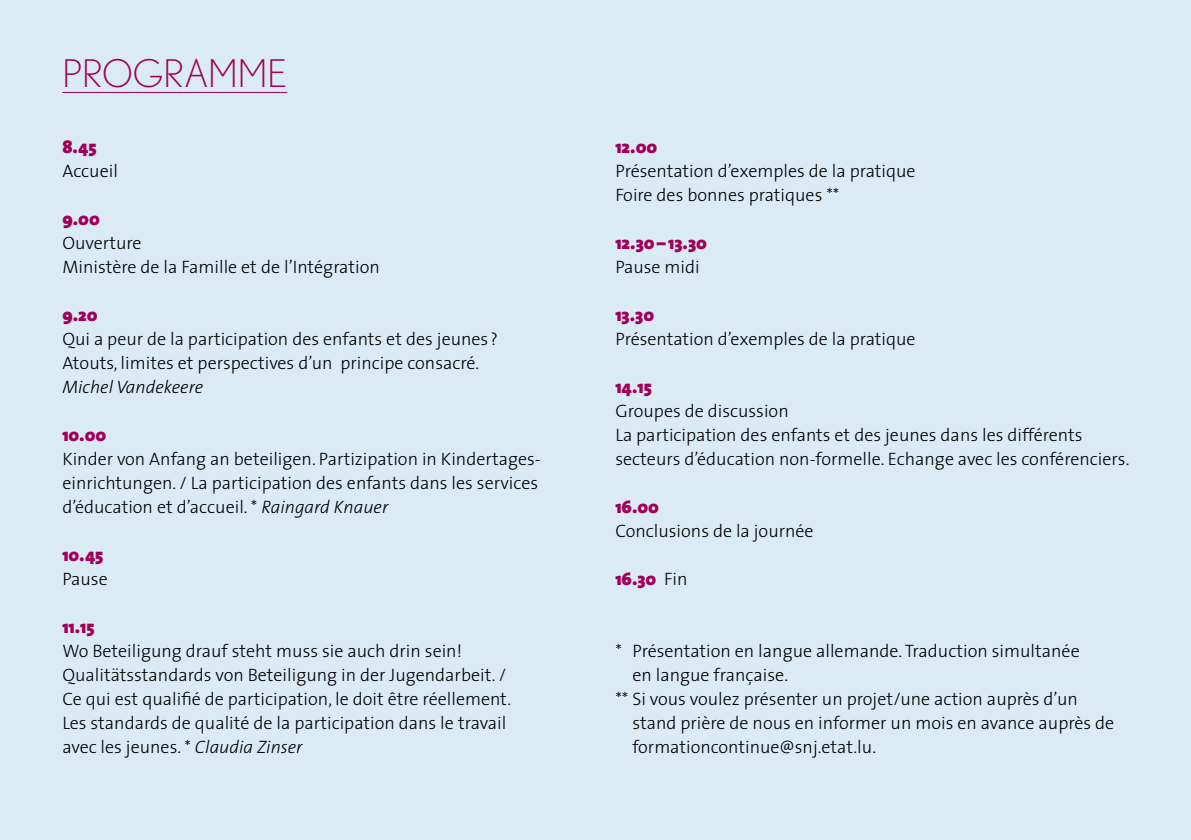
<style>
.page{position:relative;width:1191px;height:840px;background:#fff}
.page>*{position:absolute;margin:0;border:0;box-sizing:border-box;transform-origin:0 0}
.t1{font:300 38px "Nobel";color:#a00057}
.t2{font:300 18px/24px "The Sans";color:#000}
.t3{font:900 18px "The Sans";color:#a00057}
.t4{font:italic 300 18px "The Sans";color:#000}
.s1{font-style:italic}
.s2{font-weight:300;color:#000}
</style>
<div class="page">
<div style="left:0;top:0;width:1191px;height:839px;background:#daebf6"></div>
<hr style="left:62px;top:92px;width:225px;height:1px;background:#a00057">
<h1 class="t1" style="left:62px;top:52px;width:221px">PROGRAMME</h1>
<p class="t3" style="left:62px;top:131px;width:36px">8.45</p>
<p class="t2" style="left:62px;top:158px;width:57px">Accueil</p>
<p class="t3" style="left:62px;top:203px;width:39px">9.00</p>
<p class="t2" style="left:62px;top:230px;width:319px">Ouverture<br>Ministère de la Famille et de l’Intégration</p>
<p class="t3" style="left:62px;top:299px;width:37px">9.20</p>
<p class="t2" style="left:62px;top:326px;width:437px">Qui a peur de la participation des enfants et des jeunes ?<br>Atouts, limites et perspectives d’un principe consacré.</p>
<p class="t4" style="left:62px;top:372px;width:142px">Michel Vandekeere</p>
<p class="t3" style="left:62px;top:419px;width:45px">10.00</p>
<p class="t2" style="left:62px;top:446px;width:478px;text-align:justify">Kinder von Anfang an beteiligen. Partizipation in Kindertages&shy;einrichtungen. / La participation des enfants dans les services d’éducation et d’accueil. * <span class="s1">Raingard Knauer</span></p>
<p class="t3" style="left:62px;top:539px;width:43px">10.45</p>
<p class="t2" style="left:62px;top:566px;width:47px">Pause</p>
<p class="t3" style="left:62px;top:611px;width:34px">11.15</p>
<p class="t2" style="left:62px;top:638px;width:450px">Wo Beteiligung drauf steht muss sie auch drin sein!<br>Qualitätsstandards von Beteiligung in der Jugendarbeit. / Ce qui est qualifié de participation, le doit être réellement.<br>Les standards de qualité de la participation dans le travail avec les jeunes. * <span class="s1">Claudia Zinser</span></p>
<p class="t3" style="left:615px;top:131px;width:43px">12.00</p>
<p class="t2" style="left:615px;top:158px;width:302px">Présentation d’exemples de la pratique<br>Foire des bonnes pratiques **</p>
<p class="t3" style="left:615px;top:227px;width:93px">12.30–13.30</p>
<p class="t2" style="left:615px;top:254px;width:86px">Pause midi</p>
<p class="t3" style="left:615px;top:299px;width:40px">13.30</p>
<p class="t2" style="left:615px;top:326px;width:302px">Présentation d’exemples de la pratique</p>
<p class="t3" style="left:615px;top:371px;width:38px">14.15</p>
<p class="t2" style="left:615px;top:398px;width:515px">Groupes de discussion<br>La participation des enfants et des jeunes dans les différents secteurs d’éducation non-formelle. Echange avec les conférenciers.</p>
<p class="t3" style="left:615px;top:491px;width:45px">16.00</p>
<p class="t2" style="left:615px;top:518px;width:200px">Conclusions de la journée</p>
<p class="t3" style="left:615px;top:563px;width:74px">16.30 <span class="s2">Fin</span></p>
<p class="t2" style="left:615px;top:638px;width:466px">* Présentation en langue allemande. Traduction simultanée</p>
<p class="t2" style="left:632px;top:662px;width:157px">en langue française.</p>
<p class="t2" style="left:615px;top:686px;width:464px">** Si vous voulez présenter un projet/une action auprès d’un</p>
<p class="t2" style="left:632px;top:710px;width:483px">stand prière de nous en informer un mois en avance auprès de</p>
<p class="t2" style="left:632px;top:734px;width:245px">formationcontinue@snj.etat.lu.</p>
</div>
